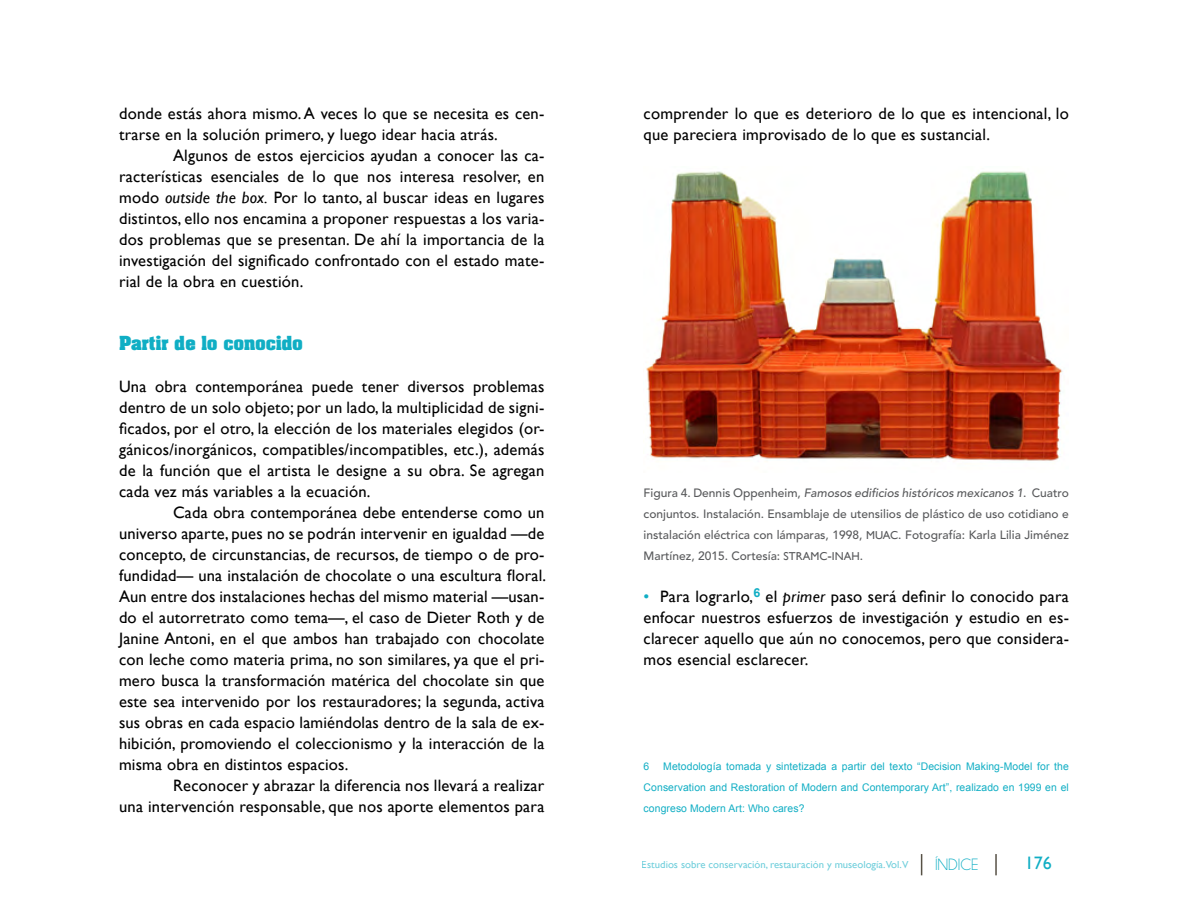
<style>
.page{position:relative;width:1188px;height:918px;background:#fff}
.page>*{position:absolute;margin:0;border:0;box-sizing:border-box;transform-origin:0 0}
.t1{font:18px "Gill Sans";color:#10aec4}
.t2{font:16.5px/21px "Gill Sans";letter-spacing:.015em;color:#000;text-align:justify}
.t3{font:700 16.5px "Aachen";letter-spacing:.01em;color:#10aec4}
.t4{font:16.5px "Champagne&Limousines";color:#10aec4}
.t5{font:500 12px/21px "Avenir LT Std";color:#58595b;text-align:justify}
.t6{font:10.5px/21px "Arial";letter-spacing:.01em;color:#10aec4;text-align:justify}
.t7{font:10.5px "Gill Sans";color:#10aec4}
.s1{font-style:italic}
.s2{font-family:"Gill Sans MT SC850";font-weight:400;font-size:11.55px}
.s3{font-family:"Gill Sans MT SC850";font-weight:400;font-size:13.5px}
.s4{color:#10aec4}
</style>
<div class="page">
<hr style="left:995px;top:854px;width:2px;height:21px;background:#575146">
<svg style="left:921px;top:854px;width:1px;height:21px"></svg>
<img style="left:646px;top:171px;width:417px;height:290px">
<p class="t2" style="left:119px;top:103px;width:427px">donde estás ahora mismo. A veces lo que se necesita es cen&shy;trarse en la solución primero, y luego idear hacia atrás.</p>
<p class="t2" style="left:119px;top:145px;width:427px;text-indent:54px">Algunos de estos ejercicios ayudan a conocer las ca&shy;racterísticas esenciales de lo que nos interesa resolver, en modo <span class="s1">outside the box.</span> Por lo tanto, al buscar ideas en lugares distintos, ello nos encamina a proponer respuestas a los varia&shy;dos problemas que se presentan. De ahí la importancia de la investigación del significado confrontado con el estado mate&shy;rial de la obra en cuestión.</p>
<p class="t3" style="left:119px;top:331px;width:185px">Partir de lo conocido</p>
<p class="t2" style="left:119px;top:376px;width:427px">Una obra contemporánea puede tener diversos problemas dentro de un solo objeto; por un lado, la multiplicidad de signi&shy;ficados, por el otro, la elección de los materiales elegidos (or&shy;gánicos/inorgánicos, compatibles/incompatibles, etc.), además de la función que el artista le designe a su obra. Se agregan cada vez más variables a la ecuación.</p>
<p class="t2" style="left:119px;top:502px;width:429px;text-indent:54px">Cada obra contemporánea debe entenderse como un universo aparte, pues no se podrán intervenir en igualdad —de concepto, de circunstancias, de recursos, de tiempo o de pro&shy;fundidad— una instalación de chocolate o una escultura floral.<br>Aun entre dos instalaciones hechas del mismo material —usan&shy;do el autorretrato como tema—, el caso de Dieter Roth y de Janine Antoni, en el que ambos han trabajado con chocolate con leche como materia prima, no son similares, ya que el pri&shy;mero busca la transformación matérica del chocolate sin que este sea intervenido por los restauradores; la segunda, activa sus obras en cada espacio lamiéndolas dentro de la sala de ex&shy;hibición, promoviendo el coleccionismo y la interacción de la misma obra en distintos espacios.</p>
<p class="t2" style="left:119px;top:775px;width:427px;text-align:right">Reconocer y abrazar la diferencia nos llevará a realizar<br>una intervención responsable, que nos aporte elementos para</p>
<p class="t2" style="left:644px;top:103px;width:427px">comprender lo que es deterioro de lo que es intencional, lo que pareciera improvisado de lo que es sustancial.</p>
<p class="t5" style="left:644px;top:483px;width:427px">Figura 4. Dennis Oppenheim, <span class="s1">Famosos edificios históricos mexicanos 1</span>. Cuatro conjuntos. Instalación. Ensamblaje de utensilios de plástico de uso cotidiano e instalación eléctrica con lámparas, 1998, <span class="s2">MUAC</span>. Fotografía: Karla Lilia Jiménez Martínez, 2015. Cortesía: <span class="s2">STRAMC</span><span class="s3">-</span><span class="s2">INAH</span>.</p>
<p class="t2" style="left:644px;top:586px;width:427px"><span class="s4">•</span> Para lograrlo,<sup>6</sup> el <span class="s1">primer</span> paso será definir lo conocido para enfocar nuestros esfuerzos de investigación y estudio en es&shy;clarecer aquello que aún no conocemos, pero que considera&shy;mos esencial esclarecer.</p>
<p class="t6" style="left:644px;top:756px;width:427px;text-indent:20px">Metodología tomada y sintetizada a partir del texto “Decision Making-Model for the Conservation and Restoration of Modern and Contemporary Art”, realizado en 1999 en el congreso Modern Art: Who cares?</p>
<p class="t6" style="left:644px;top:756px;width:7px">6</p>
<p class="t7" style="left:642px;top:859px;width:268px">Estudios sobre conservación, restauración y museología.Vol.V</p>
<p class="t4" style="left:935px;top:856px;width:45px">ÍNDICE</p>
<p class="t1" style="left:1025px;top:853px;width:28px">176</p>
</div>
